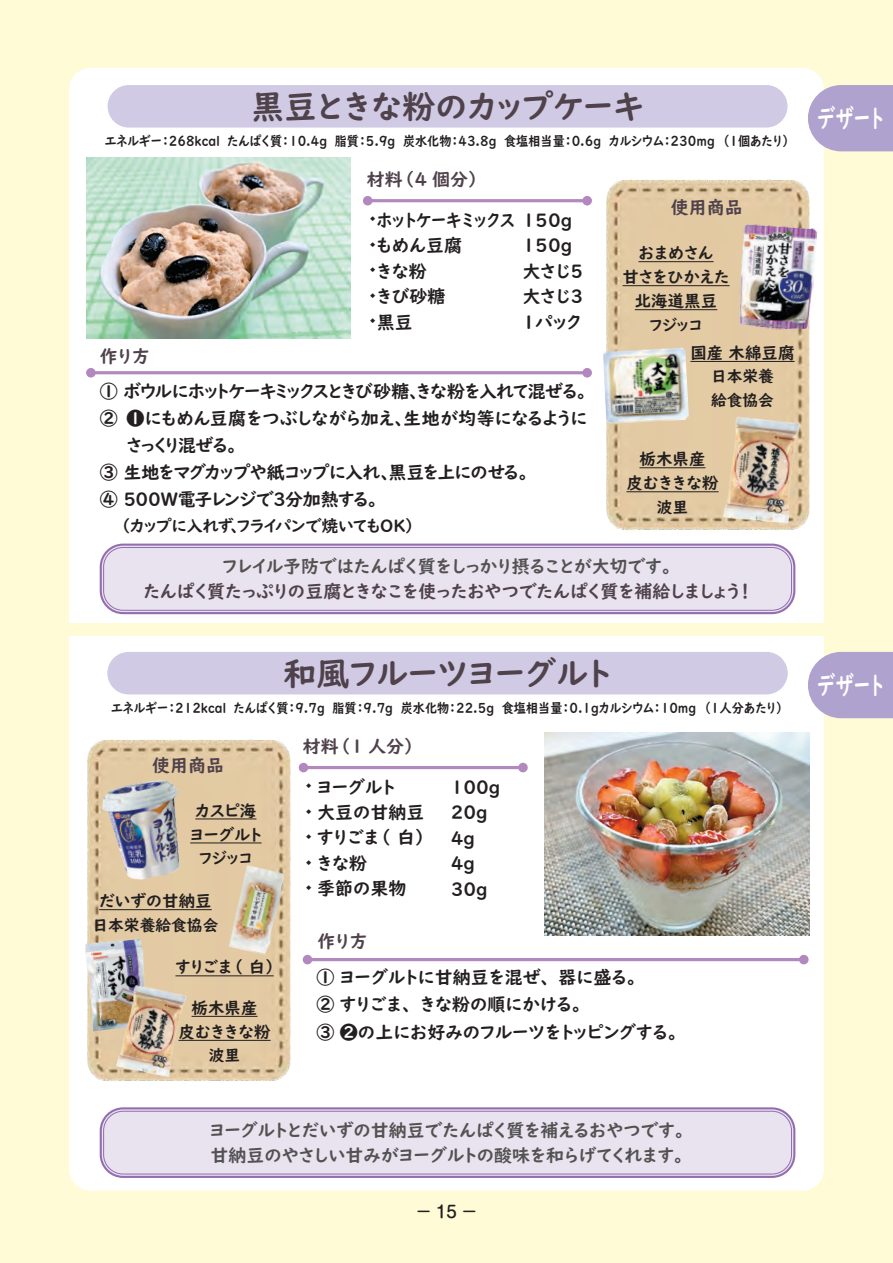
<style>
.page{position:relative;width:893px;height:1263px;background:#fffbd6}
.page>*{position:absolute;margin:0;border:0;box-sizing:border-box;transform-origin:0 0}
.t1{font:33px "UD Digi Kyokasho NK B";color:#50424b}
.t2{font:25.5px "UD Digi Kyokasho NK B";color:#fff;scale:.71 1}
.t3{font:18px/25.5px "UD Digi Kyokasho NK B";color:#231f20}
.t4{font:18px/25.5px "UD Digi Kyokasho NK B";color:#525252}
.t5{font:18px "UD Digi Kyokasho NK B";color:#50424b}
.t6{font:18px "UD Digi Kyokasho NK B";letter-spacing:-.05em;color:#231f20}
.t7{font:18px/25.5px "UD Digi Kyokasho NK B";color:#231f20;scale:.92 1}
.t8{font:18px "UD Digi Kyokasho NK B";letter-spacing:-.04em;color:#231f20}
.t9{font:18px "UD Digi Kyokasho NK B";letter-spacing:-.03em;color:#231f20}
.t10{font:16.5px/24px "UD Digi Kyokasho NK B";color:#231f20;text-align:center}
.t11{font:16.5px "UD Digi Kyokasho NK B";letter-spacing:-.025em;color:#231f20}
.t12{font:500 16.5px "Shin M Go Pro";color:#231f20}
.t13{font:15.75px/24px "UD Digi Kyokasho NK B";color:#231f20}
.t14{font:13.5px "UD Digi Kyokasho NK B";color:#231f20;scale:.9 1}
.s1{font-size:18px}
</style>
<div class="page">
<div style="left:69px;top:68px;width:755px;height:1123px;background:#fff;border-radius:21px"></div>
<svg style="left:808px;top:85px;width:85px;height:66px;background:#b6a9d1"></svg>
<svg style="left:808px;top:652px;width:85px;height:66px;background:#b6a9d1"></svg>
<div style="left:108px;top:85px;width:679px;height:43px;background:#d0cae4;border-radius:21px"></div>
<div style="left:107px;top:652px;width:681px;height:42px;background:#d0cae4;border-radius:21px"></div>
<img style="left:86px;top:158px;width:265px;height:181px">
<img style="left:544px;top:733px;width:265px;height:202px">
<hr style="left:368px;top:199px;width:219px;height:3px;background:#b289be">
<div style="left:363px;top:196px;width:9px;height:9px;background:#b289be;border-radius:50%"></div>
<div style="left:582px;top:196px;width:10px;height:9px;background:#b289be;border-radius:50%"></div>
<hr style="left:303px;top:766px;width:220px;height:3px;background:#b289be">
<div style="left:299px;top:763px;width:9px;height:9px;background:#b289be;border-radius:50%"></div>
<div style="left:518px;top:763px;width:10px;height:9px;background:#b289be;border-radius:50%"></div>
<hr style="left:91px;top:371px;width:496px;height:3px;background:#b289be">
<div style="left:86px;top:368px;width:10px;height:9px;background:#b289be;border-radius:50%"></div>
<div style="left:582px;top:368px;width:10px;height:9px;background:#b289be;border-radius:50%"></div>
<hr style="left:307px;top:958px;width:497px;height:3px;background:#b289be">
<div style="left:303px;top:955px;width:9px;height:9px;background:#b289be;border-radius:50%"></div>
<div style="left:799px;top:955px;width:10px;height:9px;background:#b289be;border-radius:50%"></div>
<img style="left:606px;top:179px;width:203px;height:351px">
<img style="left:87px;top:739px;width:203px;height:342px">
<div style="left:102px;top:546px;width:691px;height:66px;background:#e9e2ef;border-radius:21px"></div>
<div style="left:100px;top:544px;width:695px;height:70px;border:2px solid #936daf;border-radius:22px"></div>
<div style="left:103px;top:547px;width:689px;height:64px;border:1px solid #936daf;border-radius:19px"></div>
<div style="left:102px;top:1109px;width:691px;height:67px;background:#e9e2ef;border-radius:21px"></div>
<div style="left:100px;top:1107px;width:695px;height:71px;border:2px solid #936daf;border-radius:22px"></div>
<div style="left:103px;top:1111px;width:689px;height:63px;border:1px solid #936daf;border-radius:19px"></div>
<hr style="left:195px;top:818px;width:61px;height:1px;background:#231f20">
<hr style="left:190px;top:842px;width:72px;height:1px;background:#231f20">
<hr style="left:638px;top:261px;width:76px;height:1px;background:#231f20">
<hr style="left:622px;top:285px;width:108px;height:1px;background:#231f20">
<hr style="left:635px;top:309px;width:82px;height:1px;background:#231f20">
<hr style="left:690px;top:361px;width:105px;height:1px;background:#231f20">
<hr style="left:99px;top:909px;width:113px;height:1px;background:#231f20">
<img style="left:710px;top:402px;width:100px;height:128px">
<hr style="left:175px;top:975px;width:99px;height:1px;background:#231f20">
<hr style="left:192px;top:1016px;width:66px;height:1px;background:#231f20">
<hr style="left:178px;top:1040px;width:93px;height:1px;background:#231f20">
<img style="left:102px;top:780px;width:78px;height:100px">
<img style="left:228px;top:865px;width:58px;height:90px">
<img style="left:85px;top:937px;width:68px;height:94px">
<img style="left:105px;top:973px;width:96px;height:109px">
<img style="left:737px;top:224px;width:80px;height:108px">
<hr style="left:639px;top:467px;width:66px;height:1px;background:#231f20">
<hr style="left:626px;top:491px;width:92px;height:1px;background:#231f20">
<img style="left:603px;top:347px;width:86px;height:77px">
<div style="left:45px;top:623px;width:794px;height:13px;background:#fffbd6"></div>
<h1 class="t1" style="left:251px;top:87px;width:394px">黒豆ときな粉のカップケーキ</h1>
<p class="t14" style="left:105px;top:133px;width:763px">エネルギー：268kcal　たんぱく質：10.4g 脂質：5.9g 炭水化物：43.8g 食塩相当量：0.6g カルシウム：230mg　（１個あたり）</p>
<h3 class="t5" style="left:367px;top:169px;width:114px">材料（4 個分）</h3>
<h3 class="t5" style="left:100px;top:345px;width:52px">作り方</h3>
<h3 class="t7" style="left:522px;top:207px;width:68px;text-indent:-146px">ホットケーキミックス 150g<br>150g大さじ５大さじ３<br>１パック</h3>
<h3 class="t3" style="left:377px;top:233px;width:87px">もめん豆腐きな粉<br>きび砂糖黒豆</h3>
<h3 class="t6" style="left:100px;top:380px;width:489px">① ボウルにホットケーキミックスときび砂糖、きな粉を入れて混ぜる。</h3>
<h3 class="t3" style="left:100px;top:405px;width:489px">② ❶にもめん豆腐をつぶしながら加え、生地が均等になるように</h3>
<h3 class="t6" style="left:127px;top:434px;width:112px">さっくり混ぜる。</h3>
<h3 class="t8" style="left:100px;top:461px;width:430px">③ 生地をマグカップや紙コップに入れ、黒豆を上にのせる。</h3>
<h3 class="t9" style="left:100px;top:488px;width:280px">④ 500W電子レンジで3分加熱する。</h3>
<p class="t11" style="left:100px;top:516px;width:317px"><span class="s1">　　</span>（カップに入れず、フライパンで焼いてもOK）</p>
<h3 class="t5" style="left:671px;top:197px;width:73px">使用商品</h3>
<p class="t10" style="left:622px;top:241px;width:109px">おまめさん<br>甘さをひかえた北海道黒豆</p>
<p class="t13" style="left:649px;top:313px;width:55px">フジッコ</p>
<p class="t10" style="left:690px;top:341px;width:106px">国産 木綿豆腐</p>
<p class="t13" style="left:711px;top:365px;width:65px">日本栄養給食協会</p>
<p class="t10" style="left:626px;top:447px;width:94px">栃木県産<br>皮むききな粉</p>
<p class="t13" style="left:657px;top:495px;width:33px">波里</p>
<p class="t10" style="left:623px;top:449px;width:94px">栃木県産<br>皮むききな粉</p>
<p class="t13" style="left:653px;top:496px;width:33px">波里</p>
<h3 class="t4" style="left:223px;top:554px;width:451px">フレイル予防ではたんぱく質をしっかり摂ることが大切です。</h3>
<h3 class="t5" style="left:143px;top:581px;width:608px">たんぱく質たっぷりの豆腐ときなこを使ったおやつでたんぱく質を補給しましょう！</h3>
<h1 class="t1" style="left:283px;top:654px;width:329px">和風フルーツヨーグルト</h1>
<p class="t14" style="left:111px;top:700px;width:749px">エネルギー：２１２kcal　たんぱく質：9.7g 脂質：9.７g 炭水化物：22.5g 食塩相当量：0.1gカルシウム：10mg　（１人分あたり）</p>
<h3 class="t5" style="left:152px;top:754px;width:73px">使用商品</h3>
<p class="t10" style="left:190px;top:798px;width:73px">カスピ海ヨーグルト</p>
<p class="t13" style="left:199px;top:846px;width:55px">フジッコ</p>
<p class="t10" style="left:99px;top:889px;width:114px">だいずの甘納豆</p>
<p class="t13" style="left:92px;top:913px;width:127px">日本栄養給食協会</p>
<p class="t10" style="left:175px;top:955px;width:102px">すりごま（白）</p>
<p class="t10" style="left:178px;top:996px;width:94px">栃木県産<br>皮むききな粉</p>
<p class="t13" style="left:209px;top:1043px;width:33px">波里</p>
<h3 class="t5" style="left:303px;top:736px;width:114px">材料（1 人分）</h3>
<h3 class="t3" style="left:317px;top:774px;width:111px">ヨーグルト<br>大豆の甘納豆すりごま（白）きな粉<br>季節の果物</h3>
<h3 class="t5" style="left:317px;top:930px;width:52px">作り方</h3>
<h3 class="t3" style="left:451px;top:774px;width:51px">100g<br>20g<br>４g<br>４g<br>３０g</h3>
<h3 class="t3" style="left:316px;top:964px;width:363px;line-height:27px">① ヨーグルトに甘納豆を混ぜ、器に盛る。<br>② すりごま、きな粉の順にかける。<br>③ ❷の上にお好みのフルーツをトッピングする。</h3>
<h3 class="t4" style="left:210px;top:1117px;width:477px">ヨーグルトとだいずの甘納豆でたんぱく質を補えるおやつです。甘納豆のやさしい甘みがヨーグルトの酸味を和らげてくれます。</h3>
<p class="t12" style="left:415px;top:1198px;width:64px">－15－</p>
<h2 class="t2" style="left:818px;top:103px;width:94px">デザート</h2>
<h2 class="t2" style="left:818px;top:670px;width:94px">デザート</h2>
</div>
